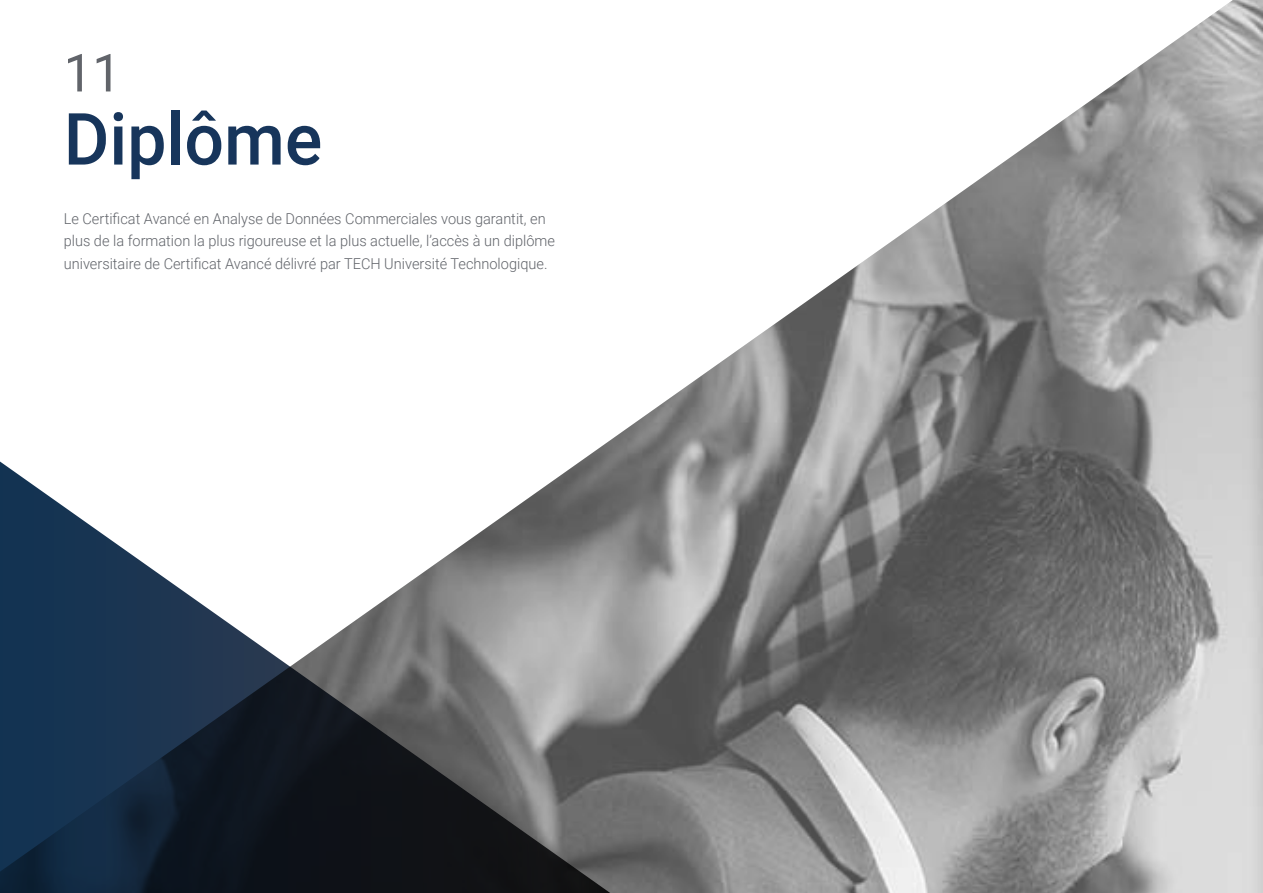
<style>
.page{position:relative;width:1263px;height:893px;background:#fff}
.page>*{position:absolute;margin:0;border:0;box-sizing:border-box;transform-origin:0 0}
.t1{font:500 72px "Roboto";color:#17355b}
.t2{font:52.5px "Roboto";color:#61646a}
.t3{font:300 15px/22.5px "Roboto";color:#61646a}
</style>
<div class="page">
<img style="left:602px;top:0;width:661px;height:893px">
<svg style="left:0;top:446px;width:640px;height:447px"></svg>
<h2 class="t2" style="left:64px;top:36px;width:59px">11</h2>
<h1 class="t1" style="left:64px;top:89px;width:260px">Diplôme</h1>
<p class="t3" style="left:64px;top:207px;width:493px">Le Certificat Avancé en Analyse de Données Commerciales vous garantit, en plus de la formation la plus rigoureuse et la plus actuelle, l’accès à un diplôme universitaire de Certificat Avancé délivré par TECH Université Technologique.</p>
</div>
